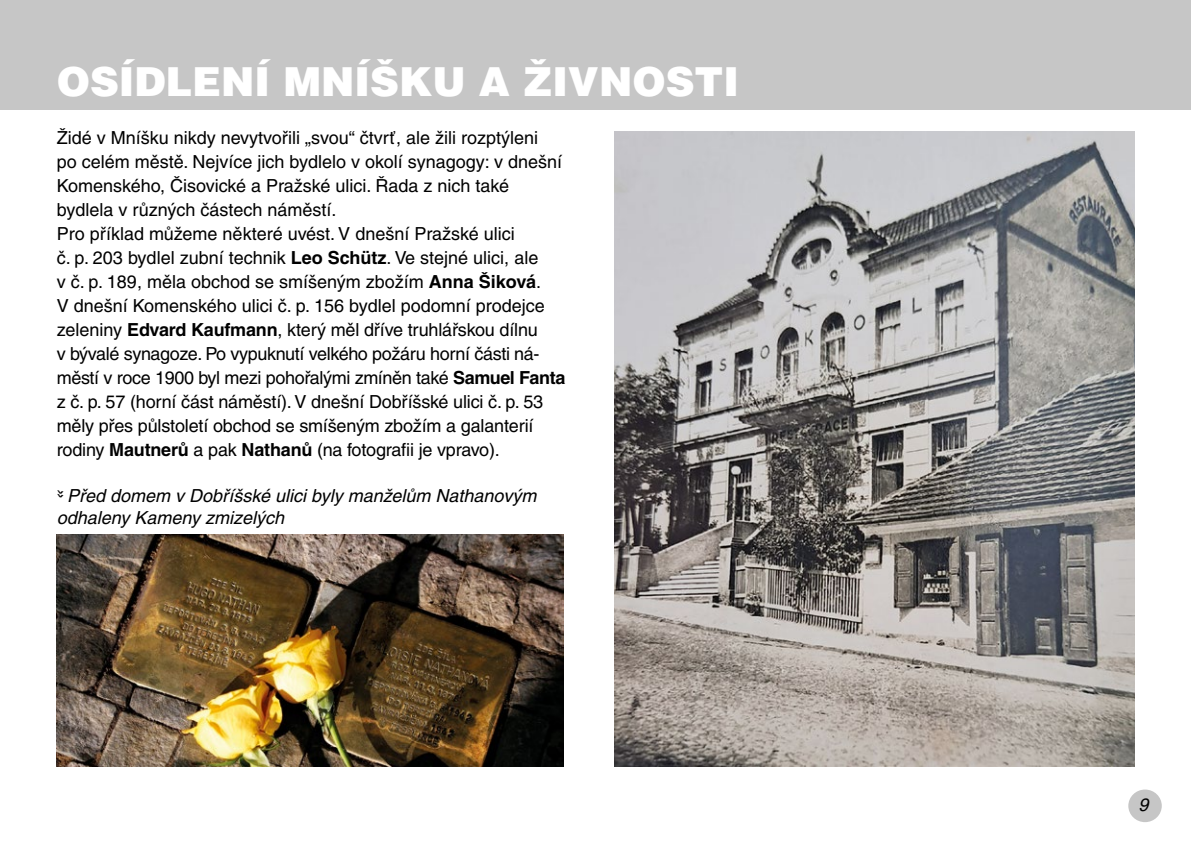
<style>
.page{position:relative;width:1191px;height:842px;background:#fff}
.page>*{position:absolute;margin:0;border:0;box-sizing:border-box;transform-origin:0 0}
.t1{font:900 40px "Helvetica CE";color:#fff}
.t2{font:18px/24px "Helvetica CE";color:#000}
.t3{font:italic 18px/21.6px "Helvetica CE";color:#000}
.s1{font-weight:700}
</style>
<div class="page">
<div style="left:0;top:0;width:1191px;height:109px;background:#c6c6c6"></div>
<img style="left:614px;top:132px;width:520px;height:635px">
<img style="left:57px;top:534px;width:506px;height:233px">
<div style="left:1128px;top:789px;width:33px;height:33px;background:#c6c6c6;border-radius:50%"></div>
<h1 class="t1" style="left:57px;top:58px;width:684px">OSÍDLENÍ MNÍŠKU A ŽIVNOSTI</h1>
<p class="t2" style="left:57px;top:126px;width:510px">Židé v Mníšku nikdy nevytvořili „svou“ čtvrť, ale žili rozptýleni<br>po celém městě. Nejvíce jich bydlelo v okolí synagogy: v dnešní Komenského, Čisovické a Pražské ulici. Řada z nich také bydlela v různých částech náměstí.<br>Pro příklad můžeme některé uvést. V dnešní Pražské ulici<br>č. p. 203 bydlel zubní technik <span class="s1">Leo Schütz</span>. Ve stejné ulici, ale<br>v č. p. 189, měla obchod se smíšeným zbožím <span class="s1">Anna Šiková</span>.<br>V dnešní Komenského ulici č. p. 156 bydlel podomní prodejce zeleniny <span class="s1">Edvard Kaufmann</span>, který měl dříve truhlářskou dílnu<br>v bývalé synagoze. Po vypuknutí velkého požáru horní části ná&shy;městí v roce 1900 byl mezi pohořalými zmíněn také <span class="s1">Samuel Fanta </span>z č. p. 57 (horní část náměstí). V dnešní Dobříšské ulici č. p. 53 měly přes půlstoletí obchod se smíšeným zbožím a galanterií rodiny <span class="s1">Mautnerů</span> a pak <span class="s1">Nathanů</span> (na fotografii je vpravo).</p>
<p class="t3" style="left:57px;top:485px;width:481px;text-indent:10px">Před domem v Dobříšské ulici byly manželům Nathanovým odhaleny Kameny zmizelých</p>
<p class="t3" style="left:73px;top:488px;width:12px;rotate:90deg">»</p>
<p class="t3" style="left:1138px;top:793px;width:12px">9</p>
</div>
